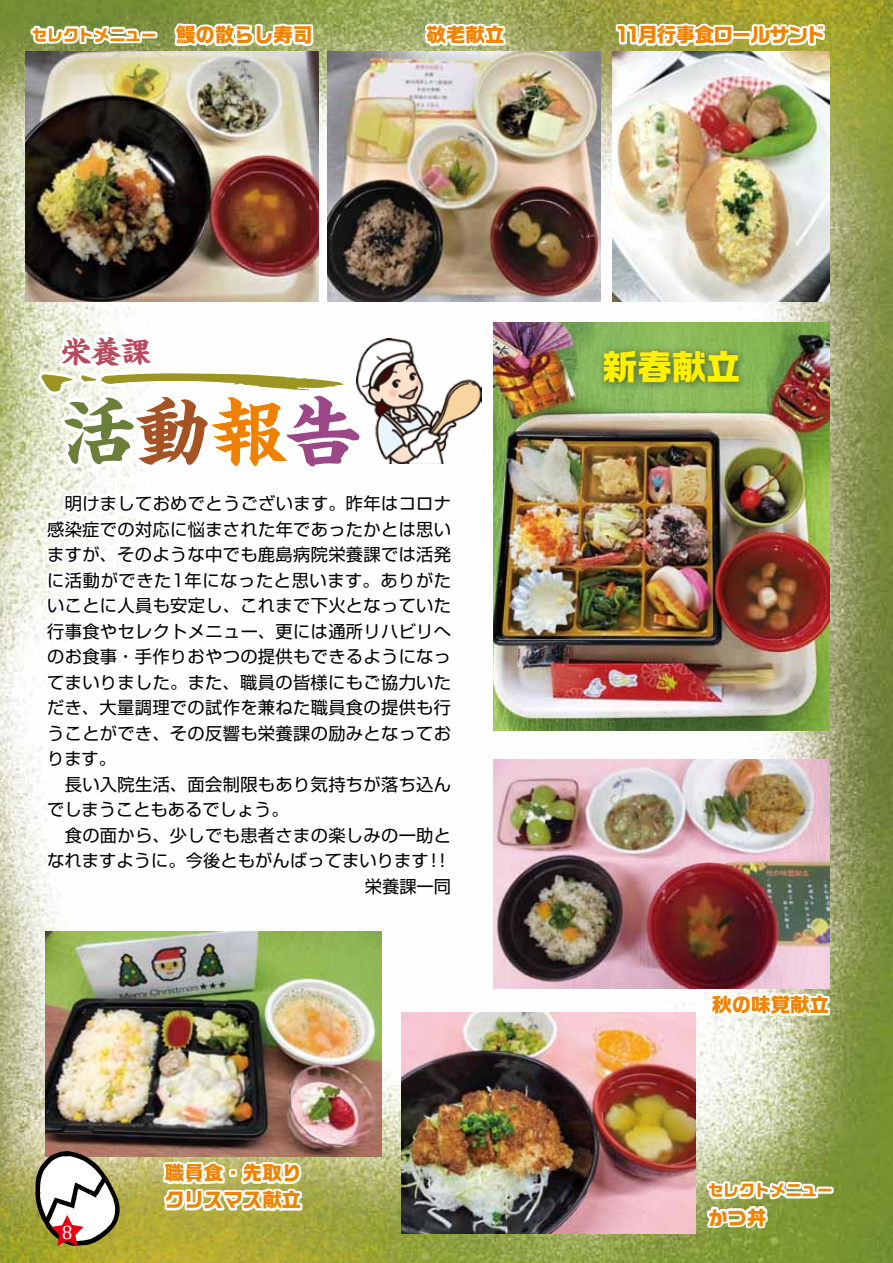
<style>
.page{position:relative;width:893px;height:1263px;background:#fff}
.page>*{position:absolute;margin:0;border:0;box-sizing:border-box;transform-origin:0 0}
.t1{font:700 75px "Kaisho MCBK1 Pro De";color:#6b7e3a}
.t2{font:700 34.5px "Ro G San Srf Std";color:#fff100}
.t3{font:700 30px "Kaisho MCBK1 Pro De";color:#b64b5f}
.t4{font:700 19.5px/27px "Ro G San Srf Std";color:#f08300}
.t5{font:700 19.5px "Ro G San Srf Std";letter-spacing:-.04em;color:#f08300}
.t6{font:19.5px "Cambria";color:#fff}
.t7{font:17.25px "Shin Go Pro";letter-spacing:.02em;color:#000}
.t8{font:17.25px "Shin Go Pro";color:#000}
.t9{font:700 15.6px "Ro G San Srf Std";color:#f08300}
.s1{font-size:19.5px}
.s2{color:#a55225}
.s3{color:#ef8000}
.s4{color:#9b4788}
</style>
<div class="page">
<img style="left:0;top:0;width:893px;height:1263px">
<img style="left:508px;top:759px;width:321px;height:230px">
<svg style="left:708px;top:989px;width:124px;height:42px"></svg>
<img style="left:508px;top:322px;width:321px;height:408px">
<div style="left:597px;top:343px;width:151px;height:48px;background:#000;opacity:.5"></div>
<img style="left:508px;top:1012px;width:187px;height:221px">
<div style="left:785px;top:1191px;width:18px;height:7px;border:4px solid #fff"></div>
<svg style="left:798px;top:1181px;width:22px;height:20px"></svg>
<div style="left:816px;top:1186px;width:18px;height:8px;border:4px solid #fff"></div>
<svg style="left:703px;top:1179px;width:87px;height:52px"></svg>
<img style="left:508px;top:51px;width:93px;height:251px">
<img style="left:612px;top:51px;width:217px;height:251px">
<svg style="left:613px;top:20px;width:123px;height:29px"></svg>
<div style="left:731px;top:31px;width:21px;height:8px;border:4px solid #fff"></div>
<svg style="left:747px;top:21px;width:80px;height:28px"></svg>
<img style="left:28px;top:20px;width:480px;height:1226px">
<p class="t9" style="left:32px;top:24px;width:282px">セレクトメニュー<span class="s1">　鰻の散らし寿司</span></p>
<p class="t4" style="left:427px;top:22px;width:79px">敬老献立</p>
<p class="t5" style="left:616px;top:21px;width:212px">11月行事食ロールサンド</p>
<h3 class="t3" style="left:61px;top:326px;width:91px">栄養課</h3>
<h1 class="t1" style="left:61px;top:368px;width:302px">活<span class="s2">動</span><span class="s3">報</span><span class="s4">告</span></h1>
<p class="t7" style="left:47px;top:490px;width:405px">　明けましておめでとうございます。昨年はコロナ</p>
<p class="t7" style="left:47px;top:515px;width:405px">感染症での対応に悩まされた年であったかとは思い</p>
<p class="t7" style="left:47px;top:541px;width:405px">ますが、そのような中でも鹿島病院栄養課では活発</p>
<p class="t7" style="left:47px;top:566px;width:406px">に活動ができた1年になったと思います。ありがた</p>
<p class="t7" style="left:47px;top:592px;width:405px">いことに人員も安定し、これまで下火となっていた</p>
<p class="t7" style="left:47px;top:617px;width:405px">行事食やセレクトメニュー、更には通所リハビリへ</p>
<p class="t7" style="left:47px;top:643px;width:405px">のお食事・手作りおやつの提供もできるようになっ</p>
<p class="t7" style="left:47px;top:668px;width:405px">てまいりました。また、職員の皆様にもご協力いた</p>
<p class="t7" style="left:47px;top:694px;width:405px">だき、大量調理での試作を兼ねた職員食の提供も行</p>
<p class="t7" style="left:47px;top:719px;width:405px">うことができ、その反響も栄養課の励みとなってお</p>
<p class="t7" style="left:47px;top:745px;width:70px">ります。</p>
<p class="t7" style="left:47px;top:770px;width:405px">　長い入院生活、面会制限もあり気持ちが落ち込ん</p>
<p class="t8" style="left:47px;top:796px;width:243px">でしまうこともあるでしょう。</p>
<p class="t7" style="left:47px;top:821px;width:405px">　食の面から、少しでも患者さまの楽しみの一助と</p>
<p class="t7" style="left:47px;top:847px;width:405px">なれますように。今後ともがんばってまいります！！</p>
<p class="t7" style="left:348px;top:872px;width:105px">　栄養課一同</p>
<p class="t6" style="left:62px;top:1221px;width:12px">8</p>
<p class="t4" style="left:165px;top:1160px;width:138px">職員食・先取りクリスマス献立</p>
<h2 class="t2" style="left:603px;top:343px;width:139px">新春献立</h2>
<p class="t4" style="left:712px;top:992px;width:119px">秋の味覚献立</p>
<p class="t9" style="left:708px;top:1179px;width:126px">セレクトメニュー</p>
<p class="t4" style="left:708px;top:1204px;width:60px">かつ丼</p>
</div>
